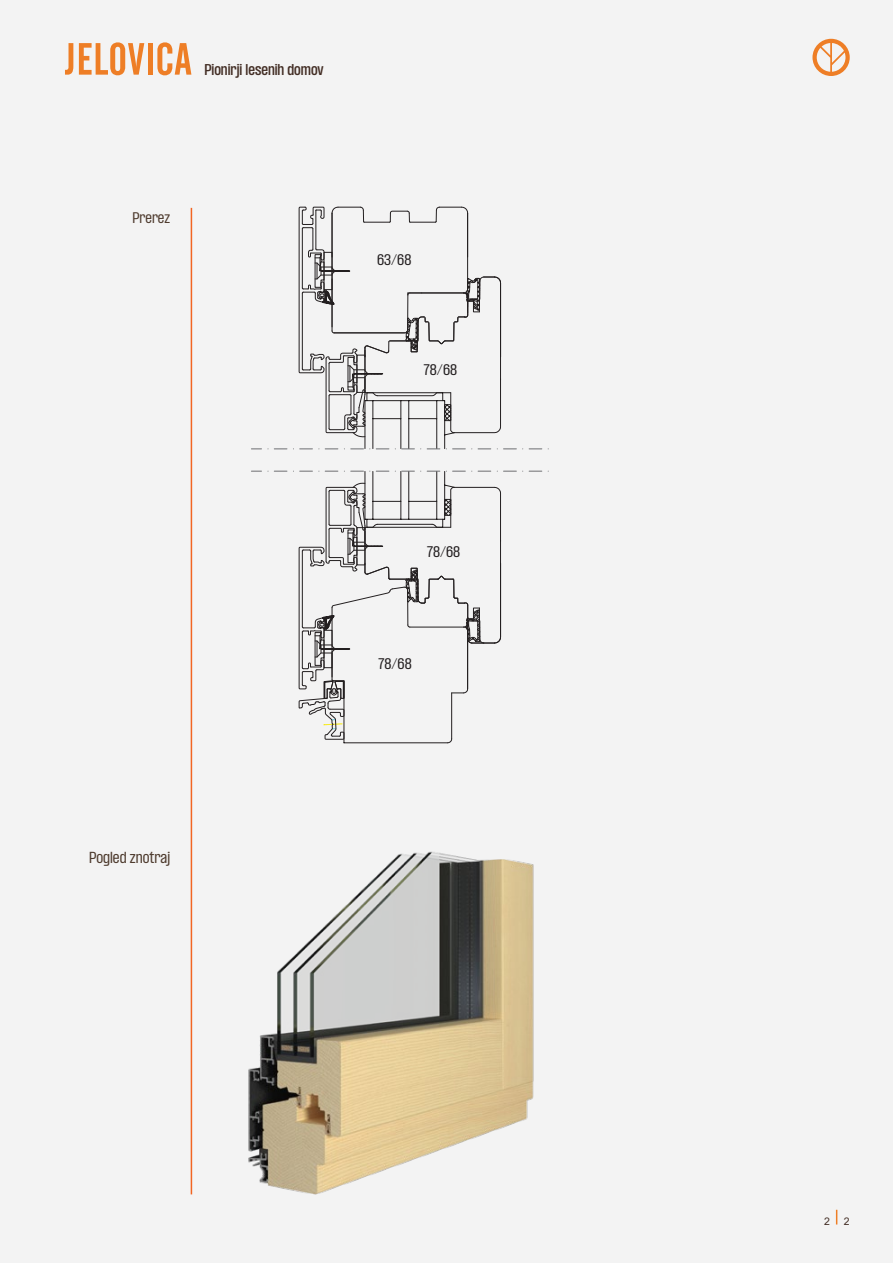
<style>
.page{position:relative;width:893px;height:1263px;background:#f3f3f3}
.page>*{position:absolute;margin:0;border:0;box-sizing:border-box;transform-origin:0 0}
.t1{font:condensed 13.95px "PP Formula";color:#4e3b2e}
.t2{font:600 condensed 13.5px "PP Formula";color:#432e25}
.t3{font:condensed 13.5px "PP Formula";color:#231f20}
.t4{font:condensed 13.5px "PP Formula";color:#4e3b2e}
.t5{font:10.5px "Arial";color:#432e25}
</style>
<div class="page">
<svg style="left:65px;top:43px;width:8px;height:32px"></svg>
<svg style="left:79px;top:42px;width:65px;height:33px"></svg>
<div style="left:148px;top:43px;width:5px;height:32px;background:#ee7e26"></div>
<svg style="left:157px;top:42px;width:34px;height:33px"></svg>
<svg style="left:812px;top:39px;width:38px;height:37px"></svg>
<svg style="left:836px;top:1210px;width:1px;height:14px"></svg>
<hr style="left:191px;top:208px;width:1px;height:986px;background:#f26522">
<img style="left:248px;top:851px;width:286px;height:344px">
<svg style="left:268px;top:471px;width:19px;height:1px"></svg>
<svg style="left:293px;top:471px;width:223px;height:273px"></svg>
<svg style="left:523px;top:471px;width:19px;height:1px"></svg>
<svg style="left:268px;top:449px;width:19px;height:1px"></svg>
<svg style="left:293px;top:206px;width:223px;height:244px"></svg>
<svg style="left:529px;top:449px;width:13px;height:1px"></svg>
<p class="t2" style="left:204px;top:61px;width:121px">Pionirji lesenih domov</p>
<p class="t4" style="left:133px;top:209px;width:39px">Prerez</p>
<p class="t3" style="left:377px;top:251px;width:36px">63/68</p>
<p class="t3" style="left:424px;top:362px;width:35px">78/68</p>
<p class="t3" style="left:427px;top:544px;width:35px">78/68</p>
<p class="t3" style="left:378px;top:655px;width:35px">78/68</p>
<p class="t1" style="left:89px;top:848px;width:83px">Pogled znotraj</p>
<p class="t5" style="left:824px;top:1213px;width:7px">2</p>
<p class="t5" style="left:844px;top:1214px;width:7px">2</p>
</div>
